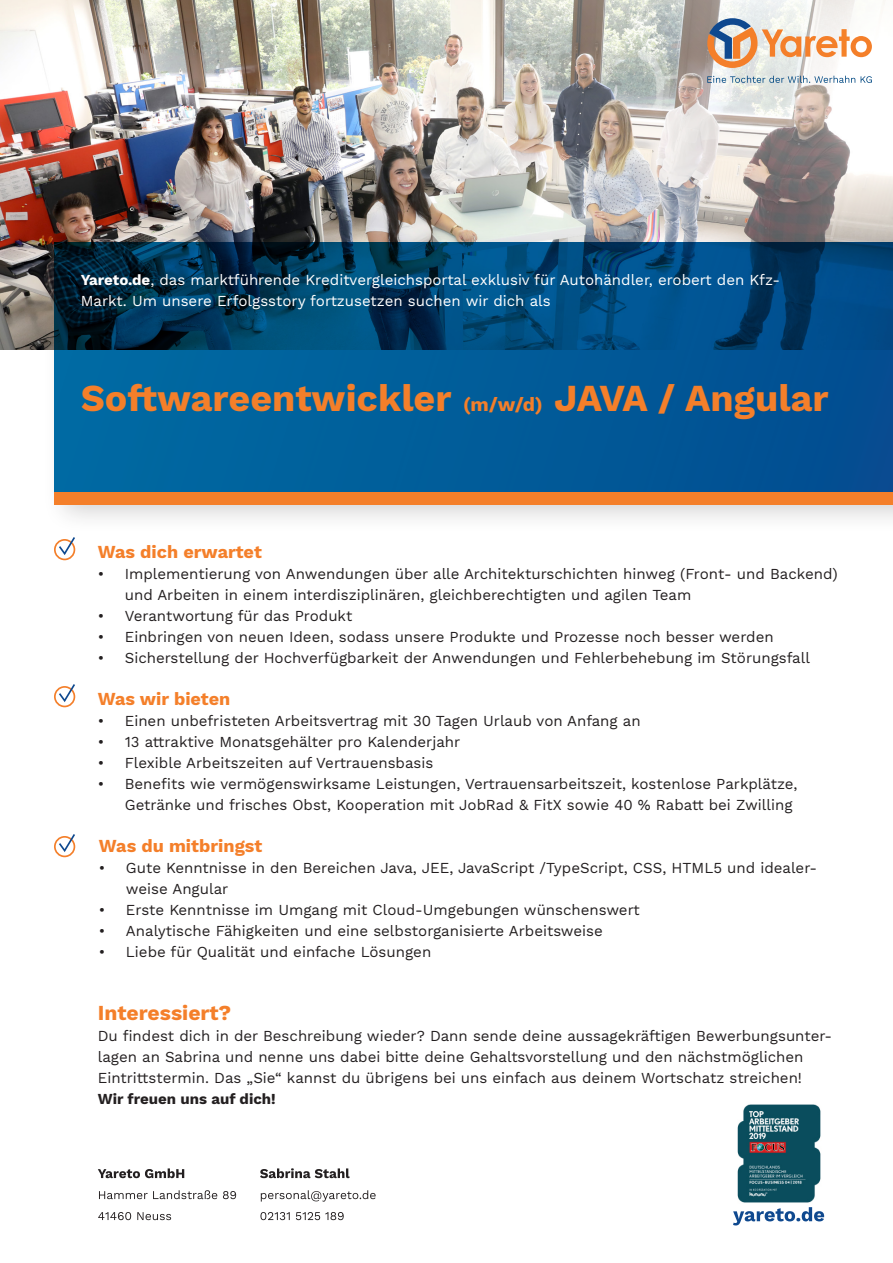
<style>
.page{position:relative;width:893px;height:1263px;background:#fff}
.page>*{position:absolute;margin:0;border:0;box-sizing:border-box;transform-origin:0 0}
.Stichpunkte{font:700 37.5px "Work Sans";color:#f47f2a}
.Stichpunkte-2{font:700 21px "Work Sans";color:#f47f2a}
.Stichpunkte-3{font:700 18px "Work Sans";color:#f47f2a}
.Stichpunkte-4{font:15px/21px "Work Sans";color:#231f20}
.Stichpunkte-5{font:15px/21px "Work Sans";color:#fff}
.Stichpunkte-6{font:700 15px "Work Sans";color:#231f20}
.s1{font-weight:700}
.s2{font-size:19.5px}
</style>
<div class="page">
<img style="left:0;top:0;width:308px;height:349px">
<img style="left:308px;top:0;width:585px;height:231px">
<svg style="left:707px;top:18px;width:165px;height:50px"></svg>
<svg style="left:707px;top:76px;width:165px;height:7px"></svg>
<div style="left:54px;top:836px;width:21px;height:21px;border:2px solid #f47f2a;border-radius:50%"></div>
<svg style="left:57px;top:834px;width:19px;height:20px"></svg>
<div style="left:54px;top:686px;width:21px;height:21px;border:2px solid #f47f2a;border-radius:50%"></div>
<svg style="left:57px;top:684px;width:19px;height:20px"></svg>
<div style="left:54px;top:539px;width:21px;height:21px;border:2px solid #f47f2a;border-radius:50%"></div>
<svg style="left:57px;top:537px;width:19px;height:20px"></svg>
<div style="left:42px;top:231px;width:851px;height:303px;background:#231f20;opacity:.21"></div>
<svg style="left:54px;top:243px;width:839px;height:249px;background:#004f85"></svg>
<div style="left:54px;top:492px;width:839px;height:12px;background:#f47f2a"></div>
<svg style="left:98px;top:1212px;width:246px;height:8px"></svg>
<svg style="left:99px;top:1190px;width:277px;height:11px"></svg>
<svg style="left:98px;top:1168px;width:252px;height:10px"></svg>
<svg style="left:733px;top:1207px;width:91px;height:18px"></svg>
<img style="left:737px;top:1104px;width:84px;height:99px">
<p class="Stichpunkte-5" style="left:81px;top:270px;width:701px"><span class="s1">Yareto.de</span>, das marktführende Kreditvergleichsportal exklusiv für Autohändler, erobert den Kfz-<br>Markt. Um unsere Erfolgsstory fortzusetzen suchen wir dich als</p>
<p class="Stichpunkte" style="left:81px;top:377px;width:749px">Softwareentwickler <span class="s2">(m/w/d)</span> JAVA / Angular</p>
<p class="Stichpunkte-3" style="left:98px;top:541px;width:166px">Was dich erwartet</p>
<p class="Stichpunkte-4" style="left:125px;top:564px;width:714px;text-indent:-27px">• Implementierung von Anwendungen über alle Architekturschichten hinweg (Front- und Backend) und Arbeiten in einem interdisziplinären, gleichberechtigten und agilen Team</p>
<p class="Stichpunkte-4" style="left:98px;top:606px;width:256px">• Verantwortung für das Produkt</p>
<p class="Stichpunkte-4" style="left:98px;top:627px;width:677px">• Einbringen von neuen Ideen, sodass unsere Produkte und Prozesse noch besser werden</p>
<p class="Stichpunkte-4" style="left:98px;top:648px;width:714px">• Sicherstellung der Hochverfügbarkeit der Anwendungen und Fehlerbehebung im Störungsfall</p>
<p class="Stichpunkte-3" style="left:98px;top:688px;width:134px">Was wir bieten</p>
<p class="Stichpunkte-4" style="left:98px;top:711px;width:544px">• Einen unbefristeten Arbeitsvertrag mit 30 Tagen Urlaub von Anfang an</p>
<p class="Stichpunkte-4" style="left:98px;top:732px;width:364px">• 13 attraktive Monatsgehälter pro Kalenderjahr</p>
<p class="Stichpunkte-4" style="left:98px;top:753px;width:337px">• Flexible Arbeitszeiten auf Vertrauensbasis</p>
<p class="Stichpunkte-4" style="left:125px;top:774px;width:674px;text-indent:-27px">• Benefits wie vermögenswirksame Leistungen, Vertrauensarbeitszeit, kostenlose Parkplätze,<br>Getränke und frisches Obst, Kooperation mit JobRad &amp; FitX sowie 40 % Rabatt bei Zwilling</p>
<p class="Stichpunkte-3" style="left:99px;top:835px;width:165px">Was du mitbringst</p>
<p class="Stichpunkte-4" style="left:126px;top:858px;width:692px;text-indent:-27px">• Gute Kenntnisse in den Bereichen Java, JEE, JavaScript /TypeScript, CSS, HTML5 und idealer&shy;weise Angular</p>
<p class="Stichpunkte-4" style="left:99px;top:900px;width:542px">• Erste Kenntnisse im Umgang mit Cloud-Umgebungen wünschenswert</p>
<p class="Stichpunkte-4" style="left:99px;top:921px;width:505px">• Analytische Fähigkeiten und eine selbstorganisierte Arbeitsweise</p>
<p class="Stichpunkte-4" style="left:99px;top:942px;width:334px">• Liebe für Qualität und einfache Lösungen</p>
<p class="Stichpunkte-2" style="left:98px;top:1001px;width:135px">Interessiert?</p>
<p class="Stichpunkte-4" style="left:98px;top:1026px;width:736px">Du findest dich in der Beschreibung wieder? Dann sende deine aussagekräftigen Bewerbungsunter&shy;lagen an Sabrina und nenne uns dabei bitte deine Gehaltsvorstellung und den nächstmöglichen</p>
<p class="Stichpunkte-4" style="left:98px;top:1068px;width:706px">Eintrittstermin. Das „Sie“ kannst du übrigens bei uns einfach aus deinem Wortschatz streichen!</p>
<p class="Stichpunkte-6" style="left:98px;top:1090px;width:179px">Wir freuen uns auf dich!</p>
</div>
